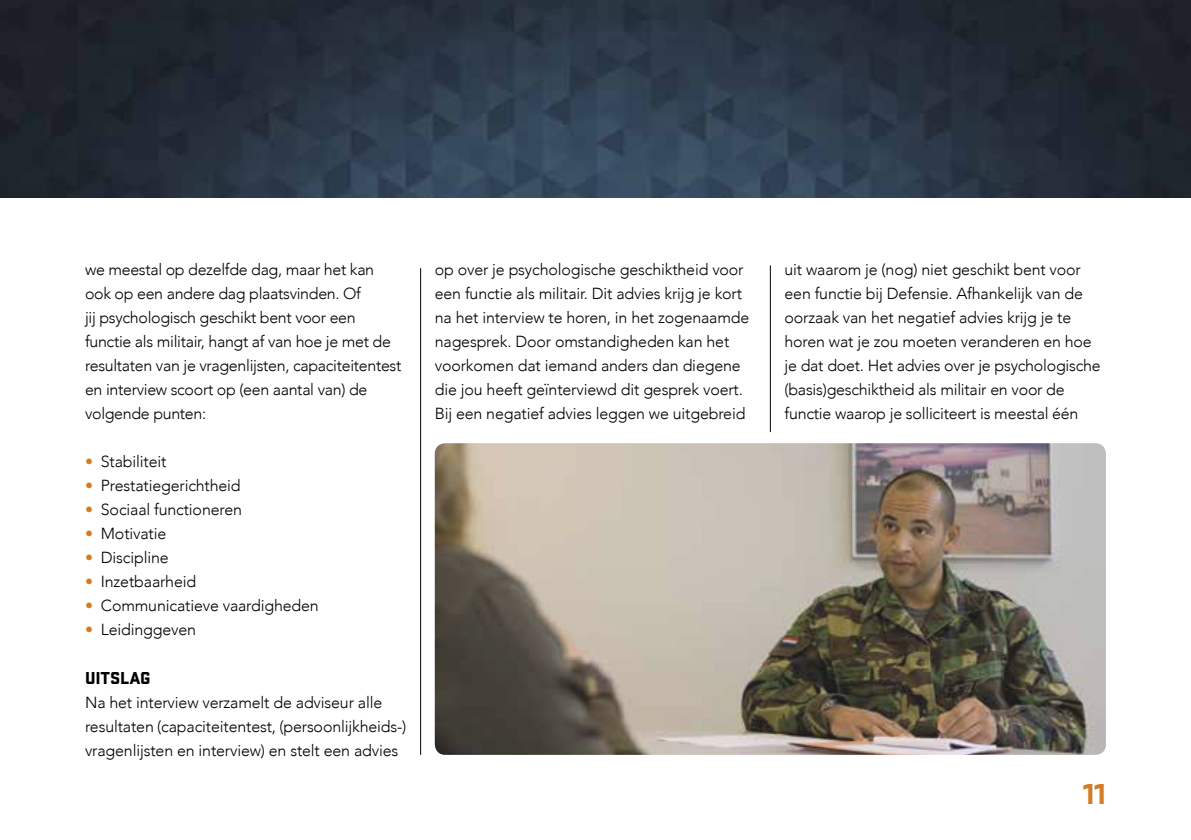
<style>
.page{position:relative;width:1191px;height:840px;background:#fff}
.page>*{position:absolute;margin:0;border:0;box-sizing:border-box;transform-origin:0 0}
.t1{font:900 30px "Stratum 1";color:#d27e26}
.t2{font:900 18px "Stratum 1";letter-spacing:-.01em;color:#000}
.t3{font:300 16px/24px "Avenir";letter-spacing:-.01em;color:#000}
.s1{color:#d27e26}
</style>
<div class="page">
<hr style="left:420px;top:268px;width:1px;height:486px;background:#000">
<hr style="left:770px;top:265px;width:1px;height:167px;background:#000">
<img style="left:435px;top:443px;width:671px;height:311px">
<img style="left:0;top:0;width:1191px;height:197px">
<p class="t3" style="left:85px;top:257px;width:318px">we meestal op dezelfde dag, maar het kan ook op een andere dag plaatsvinden. Of<br>jij psychologisch geschikt bent voor een functie als militair, hangt af van hoe je met de resultaten van je vragenlijsten, capaciteitentest en interview scoort op (een aantal van) de volgende punten:</p>
<p class="t3" style="left:85px;top:449px;width:83px"><span class="s1">•</span> Stabiliteit</p>
<p class="t3" style="left:85px;top:473px;width:157px"><span class="s1">•</span> Prestatiegerichtheid</p>
<p class="t3" style="left:85px;top:497px;width:158px"><span class="s1">•</span> Sociaal functioneren</p>
<p class="t3" style="left:85px;top:521px;width:83px"><span class="s1">•</span> Motivatie</p>
<p class="t3" style="left:85px;top:545px;width:85px"><span class="s1">•</span> Discipline</p>
<p class="t3" style="left:85px;top:569px;width:113px"><span class="s1">•</span> Inzetbaarheid</p>
<p class="t3" style="left:85px;top:593px;width:235px"><span class="s1">•</span> Communicatieve vaardigheden</p>
<p class="t3" style="left:85px;top:617px;width:112px"><span class="s1">•</span> Leidinggeven</p>
<p class="t2" style="left:85px;top:664px;width:67px">UITSLAG</p>
<p class="t3" style="left:85px;top:689px;width:323px">Na het interview verzamelt de adviseur alle resultaten (capaciteitentest, (persoonlijkheids-) vragenlijsten en interview) en stelt een advies</p>
<p class="t3" style="left:435px;top:257px;width:316px">op over je psychologische geschiktheid voor een functie als militair. Dit advies krijg je kort na het interview te horen, in het zogenaamde nagesprek. Door omstandigheden kan het voorkomen dat iemand anders dan diegene die jou heeft geïnterviewd dit gesprek voert.<br>Bij een negatief advies leggen we uitgebreid</p>
<p class="t3" style="left:784px;top:257px;width:318px">uit waarom je (nog) niet geschikt bent voor een functie bij Defensie. Afhankelijk van de oorzaak van het negatief advies krijg je te horen wat je zou moeten veranderen en hoe je dat doet. Het advies over je psychologische (basis)geschiktheid als militair en voor de functie waarop je solliciteert is meestal één</p>
<h1 class="t1" style="left:1083px;top:771px;width:24px">11</h1>
</div>
